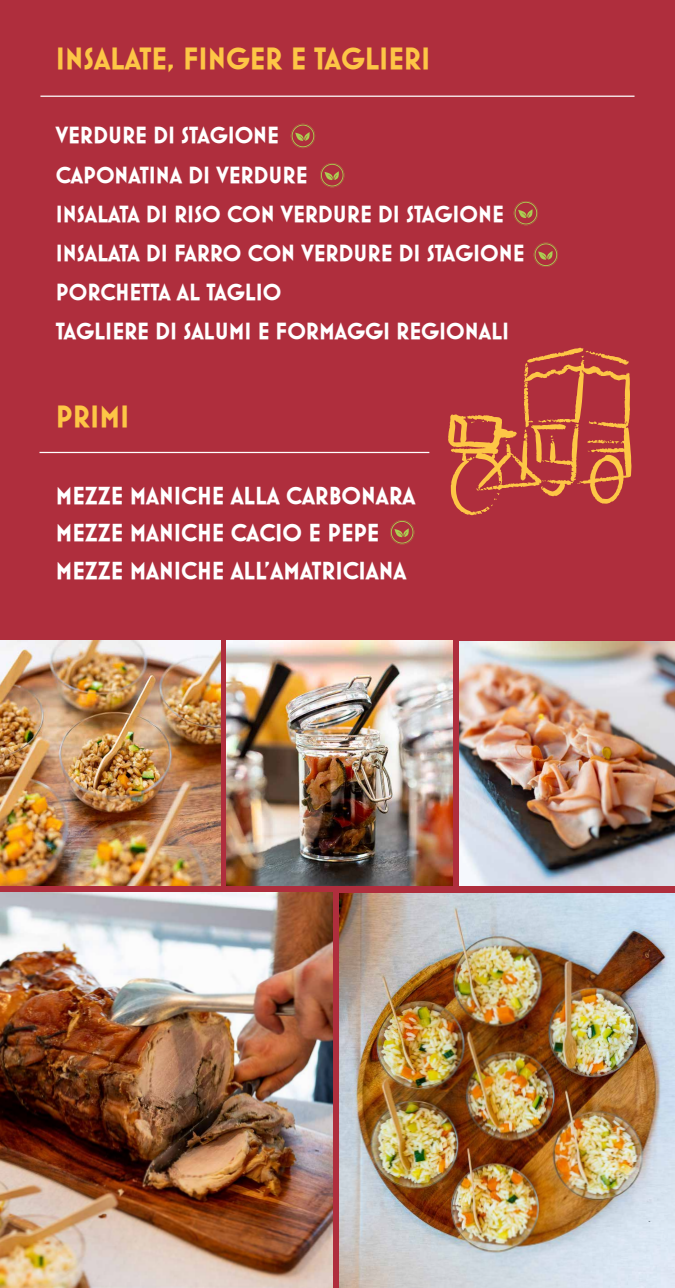
<style>
.page{position:relative;width:675px;height:1288px;background:#af2e3d}
.page>*{position:absolute;margin:0;border:0;box-sizing:border-box;transform-origin:0 0}
.t1{font:700 31.25px "Mostra One";color:#fdc646}
.t2{font:700 25px/37.5px "Mostra One";color:#fff}
.t3{font:700 23.75px/39.1px "Mostra One";color:#fff}
</style>
<div class="page">
<hr style="left:40px;top:96px;width:595px;height:1px;background:#fff">
<hr style="left:39px;top:452px;width:390px;height:1px;background:#fff">
<svg style="left:448px;top:347px;width:183px;height:168px"></svg>
<svg style="left:291px;top:124px;width:24px;height:24px"></svg>
<svg style="left:320px;top:163px;width:24px;height:24px"></svg>
<svg style="left:514px;top:201px;width:24px;height:24px"></svg>
<svg style="left:534px;top:242px;width:24px;height:25px"></svg>
<svg style="left:390px;top:520px;width:24px;height:24px"></svg>
<img style="left:0;top:892px;width:333px;height:396px">
<img style="left:339px;top:893px;width:336px;height:395px">
<img style="left:459px;top:641px;width:216px;height:245px">
<img style="left:227px;top:641px;width:226px;height:245px">
<img style="left:0;top:641px;width:221px;height:245px">
<h1 class="t1" style="left:56px;top:41px;width:376px">INSALATE, FINGER E TAGLIERI</h1>
<p class="t3" style="left:56px;top:115px;width:470px">VERDURE DI STAGIONE<br>CAPONATINA DI VERDURE<br>INSALATA DI RISO CON VERDURE DI STAGIONE<br>INSALATA DI FARRO CON VERDURE DI STAGIONE<br>PORCHETTA AL TAGLIO<br>TAGLIERE DI SALUMI E FORMAGGI REGIONALI</p>
<h1 class="t1" style="left:56px;top:398px;width:75px">PRIMI</h1>
<p class="t2" style="left:56px;top:476px;width:361px">MEZZE MANICHE ALLA CARBONARA<br>MEZZE MANICHE CACIO E PEPE<br>MEZZE MANICHE ALL’AMATRICIANA</p>
</div>
